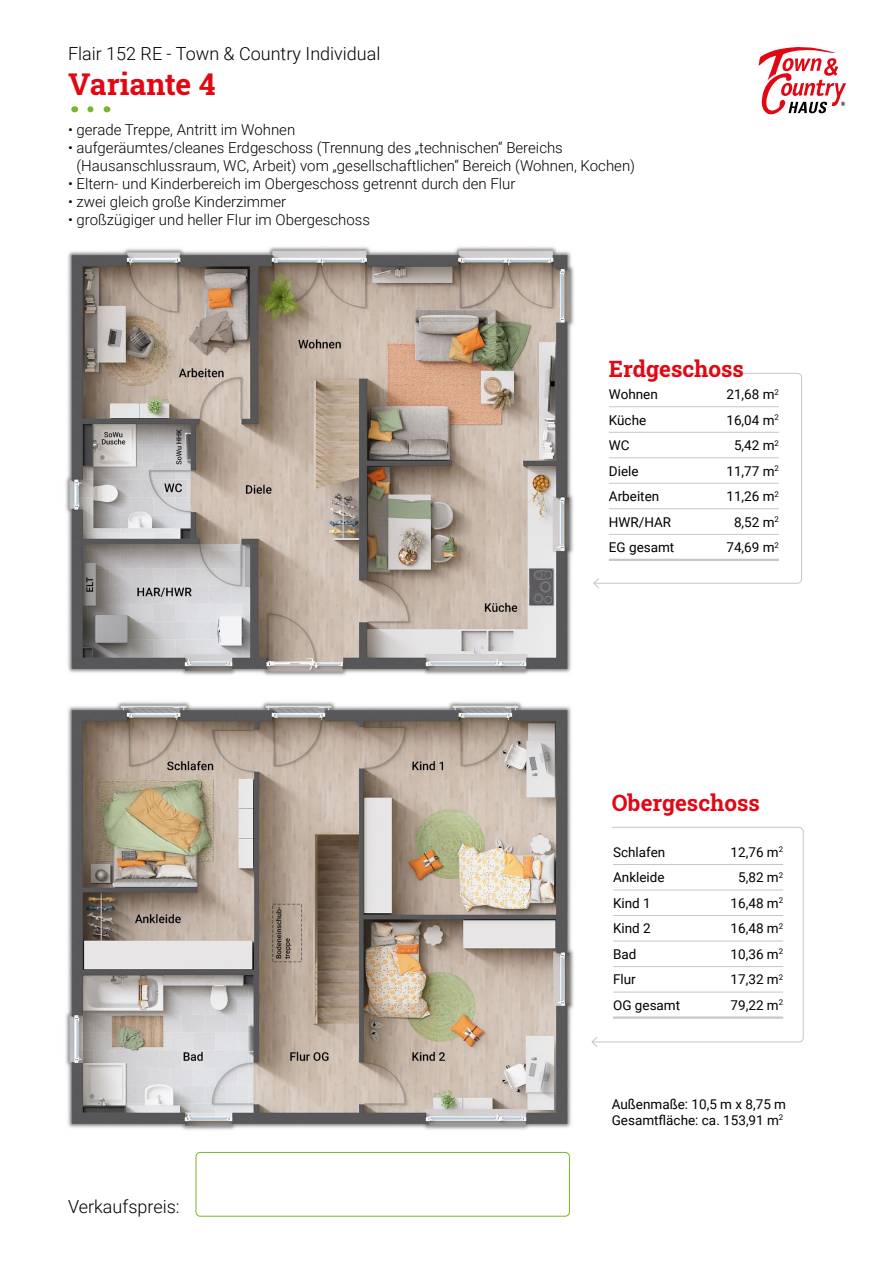
<style>
.page{position:relative;width:893px;height:1263px;background:#fff}
.page>*{position:absolute;margin:0;border:0;box-sizing:border-box;transform-origin:0 0}
.t1{font:30px "Roboto Slab";color:#e30613}
.t2{font:22.5px "Roboto Slab";color:#e30613}
.t3{font:300 18px "Roboto";color:#000}
.t4{font:300 15px/18px "Roboto";color:#000}
.t5{font:13.5px/16.2px "Roboto";color:#000}
</style>
<div class="page">
<svg style="left:758px;top:47px;width:88px;height:67px"></svg>
<img style="left:65px;top:247px;width:509px;height:429px">
<img style="left:66px;top:701px;width:508px;height:429px">
<svg style="left:593px;top:373px;width:209px;height:216px"></svg>
<hr style="left:609px;top:457px;width:85px;height:1px;background:#c6c6c6">
<hr style="left:694px;top:457px;width:85px;height:1px;background:#c6c6c6">
<hr style="left:609px;top:406px;width:85px;height:1px;background:#c6c6c6">
<hr style="left:694px;top:406px;width:85px;height:1px;background:#c6c6c6">
<hr style="left:609px;top:432px;width:85px;height:1px;background:#c6c6c6">
<hr style="left:694px;top:432px;width:85px;height:1px;background:#c6c6c6">
<hr style="left:609px;top:483px;width:85px;height:1px;background:#c6c6c6">
<hr style="left:609px;top:508px;width:85px;height:1px;background:#c6c6c6">
<hr style="left:694px;top:483px;width:85px;height:1px;background:#c6c6c6">
<hr style="left:694px;top:508px;width:85px;height:1px;background:#c6c6c6">
<hr style="left:609px;top:534px;width:85px;height:1px;background:#c6c6c6">
<hr style="left:694px;top:534px;width:85px;height:1px;background:#c6c6c6">
<hr style="left:609px;top:559px;width:85px;height:2px;background:#c6c6c6">
<hr style="left:694px;top:559px;width:85px;height:2px;background:#c6c6c6">
<svg style="left:598px;top:827px;width:206px;height:216px"></svg>
<svg style="left:591px;top:1037px;width:7px;height:10px"></svg>
<hr style="left:613px;top:864px;width:85px;height:1px;background:#c6c6c6">
<hr style="left:613px;top:890px;width:85px;height:1px;background:#c6c6c6">
<hr style="left:698px;top:864px;width:85px;height:1px;background:#c6c6c6">
<hr style="left:698px;top:890px;width:85px;height:1px;background:#c6c6c6">
<hr style="left:613px;top:915px;width:85px;height:1px;background:#c6c6c6">
<hr style="left:698px;top:915px;width:85px;height:1px;background:#c6c6c6">
<hr style="left:613px;top:941px;width:85px;height:1px;background:#c6c6c6">
<hr style="left:698px;top:941px;width:85px;height:1px;background:#c6c6c6">
<hr style="left:613px;top:966px;width:85px;height:1px;background:#c6c6c6">
<hr style="left:698px;top:966px;width:85px;height:1px;background:#c6c6c6">
<hr style="left:613px;top:992px;width:85px;height:1px;background:#c6c6c6">
<hr style="left:698px;top:992px;width:85px;height:1px;background:#c6c6c6">
<hr style="left:613px;top:1016px;width:85px;height:3px;background:#c6c6c6">
<hr style="left:698px;top:1016px;width:85px;height:3px;background:#c6c6c6">
<svg style="left:90px;top:106px;width:4px;height:6px"></svg>
<div style="left:196px;top:1152px;width:374px;height:64px;border:1px solid #76b82a;border-radius:4px"></div>
<p class="t3" style="left:68px;top:41px;width:314px">Flair 152 RE - Town &amp; Country Individual</p>
<h1 class="t1" style="left:68px;top:63px;width:149px">Variante 4</h1>
<p class="t4" style="left:68px;top:120px;width:229px">• gerade Treppe, Antritt im Wohnen</p>
<p class="t4" style="left:77px;top:138px;width:560px;text-indent:-8px">• aufgeräumtes/cleanes Erdgeschoss (Trennung des „technischen“ Bereichs (Hausanschlussraum, WC, Arbeit) vom „gesellschaftlichen“ Bereich (Wohnen, Kochen)</p>
<p class="t4" style="left:68px;top:174px;width:449px">• Eltern- und Kinderbereich im Obergeschoss getrennt durch den Flur</p>
<p class="t4" style="left:68px;top:192px;width:220px">• zwei gleich große Kinderzimmer</p>
<p class="t4" style="left:68px;top:210px;width:303px">• großzügiger und heller Flur im Obergeschoss</p>
<h2 class="t2" style="left:609px;top:353px;width:136px">Erdgeschoss</h2>
<p class="t5" style="left:609px;top:386px;width:50px">Wohnen</p>
<p class="t5" style="left:726px;top:386px;width:54px">21,68 m<sup>2</sup></p>
<p class="t5" style="left:609px;top:411px;width:39px">Küche</p>
<p class="t5" style="left:726px;top:411px;width:54px">16,04 m<sup>2</sup></p>
<p class="t5" style="left:609px;top:437px;width:22px">WC</p>
<p class="t5" style="left:734px;top:437px;width:46px">5,42 m<sup>2</sup></p>
<p class="t5" style="left:609px;top:462px;width:31px">Diele</p>
<p class="t5" style="left:726px;top:462px;width:54px">11,77 m<sup>2</sup></p>
<p class="t5" style="left:609px;top:488px;width:52px">Arbeiten</p>
<p class="t5" style="left:726px;top:488px;width:54px">11,26 m<sup>2</sup></p>
<p class="t5" style="left:609px;top:513px;width:64px">HWR/HAR</p>
<p class="t5" style="left:734px;top:513px;width:46px">8,52 m<sup>2</sup></p>
<p class="t5" style="left:609px;top:539px;width:67px">EG gesamt</p>
<p class="t5" style="left:726px;top:539px;width:54px">74,69 m<sup>2</sup></p>
<h2 class="t2" style="left:612px;top:787px;width:150px">Obergeschoss</h2>
<p class="t5" style="left:613px;top:843px;width:54px">Schlafen</p>
<p class="t5" style="left:731px;top:843px;width:54px">12,76 m<sup>2</sup></p>
<p class="t5" style="left:613px;top:869px;width:53px">Ankleide</p>
<p class="t5" style="left:738px;top:869px;width:46px">5,82 m<sup>2</sup></p>
<p class="t5" style="left:613px;top:894px;width:39px">Kind 1</p>
<p class="t5" style="left:731px;top:894px;width:54px">16,48 m<sup>2</sup></p>
<p class="t5" style="left:613px;top:920px;width:39px">Kind 2</p>
<p class="t5" style="left:731px;top:920px;width:54px">16,48 m<sup>2</sup></p>
<p class="t5" style="left:613px;top:945px;width:25px">Bad</p>
<p class="t5" style="left:731px;top:945px;width:54px">10,36 m<sup>2</sup></p>
<p class="t5" style="left:613px;top:971px;width:24px">Flur</p>
<p class="t5" style="left:731px;top:971px;width:54px">17,32 m<sup>2</sup></p>
<p class="t5" style="left:613px;top:996px;width:69px">OG gesamt</p>
<p class="t5" style="left:731px;top:996px;width:54px">79,22 m<sup>2</sup></p>
<p class="t3" style="left:68px;top:1194px;width:113px">Verkaufspreis:</p>
<p class="t5" style="left:612px;top:1095px;width:176px">Außenmaße: 10,5 m x 8,75 m<br>Gesamtfläche: ca. 153,91 m<sup>2</sup></p>
</div>
